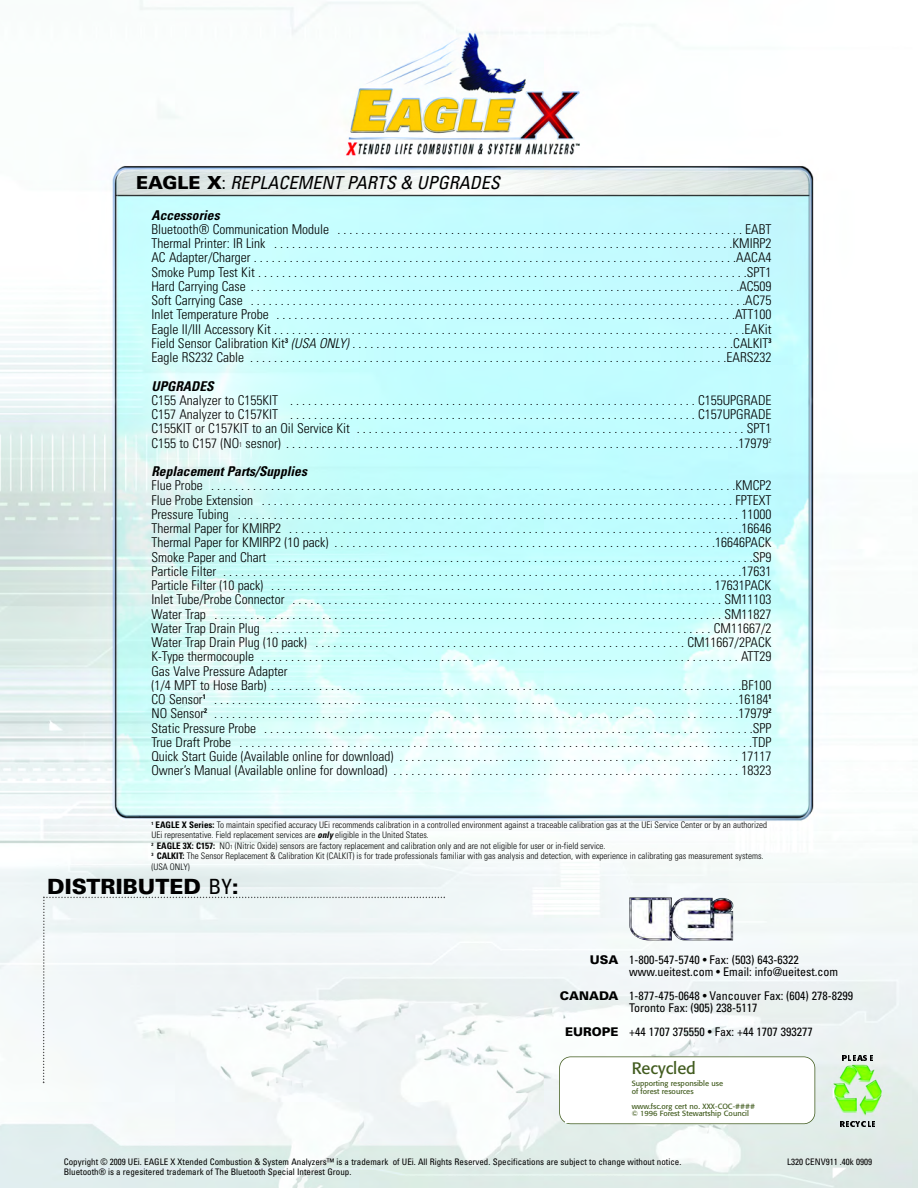
<style>
.page{position:relative;width:918px;height:1188px;background:#fff}
.page>*{position:absolute;margin:0;border:0;box-sizing:border-box;transform-origin:0 0}
.t1{font:900 21px "Univers LT Std";color:#000}
.t2{font:italic condensed 18px "Univers LT Std";color:#000}
.t3{font:16.5px "Formata";color:#415b1e}
.t4{font:300 condensed 13.5px/14.2px "Univers LT Std";color:#000;text-align:justify}
.t5{font:italic 700 condensed 13.5px "Univers LT Std";color:#000}
.t6{font:condensed 12px/12px "Univers LT Std";color:#000}
.t7{font:300 condensed 9px/10.5px "Univers LT Std";color:#000}
.t8{font:condensed 9px "Univers LT Std";color:#000}
.t9{font:7.5px/7.5px "Formata";color:#415b1e}
.s1{font-weight:900;font-style:normal;font-stretch:normal}
.s2{font-style:normal}
.s3{font-style:italic}
.s4{font-size:6.75px}
.s5{font-weight:700}
.s6{font-weight:700;font-style:italic}
.s7{font-size:6px}
.s8{font-weight:400;font-stretch:condensed}
.s9{font-weight:900;font-stretch:normal}
</style>
<div class="page">
<img style="left:0;top:0;width:918px;height:1188px">
<svg style="left:43px;top:897px;width:402px;height:186px"></svg>
<img style="left:629px;top:897px;width:104px;height:44px">
<div style="left:560px;top:1057px;width:255px;height:67px;background:#fff;border-radius:11px"></div>
<div style="left:559px;top:1056px;width:256px;height:68px;border:2px solid #415b1e;border-radius:12px"></div>
<div style="left:566px;top:1061px;width:63px;height:61px;background:#fff"></div>
<svg style="left:842px;top:1054px;width:32px;height:7px"></svg>
<svg style="left:839px;top:1120px;width:37px;height:7px"></svg>
<h2 class="t2" style="left:136px;top:176px;width:365px"><span class="s1">EAGLE X</span><span class="s2">:</span> REPLACEMENT PARTS &amp; UPGRADES</h2>
<p class="t5" style="left:151px;top:210px;width:70px">Accessories</p>
<p class="t4" style="left:151px;top:223px;width:622px">Bluetooth® Communication Module . . . . . . . . . . . . . . . . . . . . . . . . . . . . . . . . . . . . . . . . . . . . . . . . . . . . . . . . . . . . . . . . . . . . EABT Thermal Printer: IR Link . . . . . . . . . . . . . . . . . . . . . . . . . . . . . . . . . . . . . . . . . . . . . . . . . . . . . . . . . . . . . . . . . . . . . . . . . . . . .KMIRP2<br>AC Adapter/Charger . . . . . . . . . . . . . . . . . . . . . . . . . . . . . . . . . . . . . . . . . . . . . . . . . . . . . . . . . . . . . . . . . . . . . . . . . . . . . . . . .AACA4<br>Smoke Pump Test Kit . . . . . . . . . . . . . . . . . . . . . . . . . . . . . . . . . . . . . . . . . . . . . . . . . . . . . . . . . . . . . . . . . . . . . . . . . . . . . . . . . .SPT1<br>Hard Carrying Case . . . . . . . . . . . . . . . . . . . . . . . . . . . . . . . . . . . . . . . . . . . . . . . . . . . . . . . . . . . . . . . . . . . . . . . . . . . . . . . . . .AC509<br>Soft Carrying Case . . . . . . . . . . . . . . . . . . . . . . . . . . . . . . . . . . . . . . . . . . . . . . . . . . . . . . . . . . . . . . . . . . . . . . . . . . . . . . . . . . .AC75<br>Inlet Temperature Probe . . . . . . . . . . . . . . . . . . . . . . . . . . . . . . . . . . . . . . . . . . . . . . . . . . . . . . . . . . . . . . . . . . . . . . . . . . . . .ATT100<br>Eagle II/III Accessory Kit . . . . . . . . . . . . . . . . . . . . . . . . . . . . . . . . . . . . . . . . . . . . . . . . . . . . . . . . . . . . . . . . . . . . . . . . . . . . . . .EAKit Field Sensor Calibration Kit<sup>3</sup> <span class="s3">(USA ONLY)</span> . . . . . . . . . . . . . . . . . . . . . . . . . . . . . . . . . . . . . . . . . . . . . . . . . . . . . . . . . . . . . . . .CALKIT<sup>3<br></sup>Eagle RS232 Cable . . . . . . . . . . . . . . . . . . . . . . . . . . . . . . . . . . . . . . . . . . . . . . . . . . . . . . . . . . . . . . . . . . . . . . . . . . . . . . . .EARS232</p>
<p class="t5" style="left:151px;top:381px;width:64px">UPGRADES</p>
<p class="t4" style="left:151px;top:394px;width:622px">C155 Analyzer to C155KIT . . . . . . . . . . . . . . . . . . . . . . . . . . . . . . . . . . . . . . . . . . . . . . . . . . . . . . . . . . . . . . . . . . . . C155UPGRADE C157 Analyzer to C157KIT . . . . . . . . . . . . . . . . . . . . . . . . . . . . . . . . . . . . . . . . . . . . . . . . . . . . . . . . . . . . . . . . . . . . C157UPGRADE C155KIT or C157KIT to an Oil Service Kit . . . . . . . . . . . . . . . . . . . . . . . . . . . . . . . . . . . . . . . . . . . . . . . . . . . . . . . . . . . . . . . . . SPT1<br>C155 to C157 (NO<span class="s4">1</span> sesnor) . . . . . . . . . . . . . . . . . . . . . . . . . . . . . . . . . . . . . . . . . . . . . . . . . . . . . . . . . . . . . . . . . . . . . . . . . . . .17979<sup>2</sup></p>
<p class="t5" style="left:151px;top:466px;width:157px">Replacement Parts/Supplies</p>
<p class="t4" style="left:151px;top:480px;width:622px;text-align:left">Flue Probe . . . . . . . . . . . . . . . . . . . . . . . . . . . . . . . . . . . . . . . . . . . . . . . . . . . . . . . . . . . . . . . . . . . . . . . . . . . . . . . . . . . . . . . .KMCP2<br>Flue Probe Extension . . . . . . . . . . . . . . . . . . . . . . . . . . . . . . . . . . . . . . . . . . . . . . . . . . . . . . . . . . . . . . . . . . . . . . . . . . . . . . . FPTEXT Pressure Tubing . . . . . . . . . . . . . . . . . . . . . . . . . . . . . . . . . . . . . . . . . . . . . . . . . . . . . . . . . . . . . . . . . . . . . . . . . . . . . . . . . . . . 11000<br>Thermal Paper for KMIRP2 . . . . . . . . . . . . . . . . . . . . . . . . . . . . . . . . . . . . . . . . . . . . . . . . . . . . . . . . . . . . . . . . . . . . . . . . . . . .16646<br>Thermal Paper for KMIRP2 (10 pack) . . . . . . . . . . . . . . . . . . . . . . . . . . . . . . . . . . . . . . . . . . . . . . . . . . . . . . . . . . . . . . . .16646PACK Smoke Paper and Chart . . . . . . . . . . . . . . . . . . . . . . . . . . . . . . . . . . . . . . . . . . . . . . . . . . . . . . . . . . . . . . . . . . . . . . . . . . . . . . . .SP9<br>Particle Filter . . . . . . . . . . . . . . . . . . . . . . . . . . . . . . . . . . . . . . . . . . . . . . . . . . . . . . . . . . . . . . . . . . . . . . . . . . . . . . . . . . . . . . .17631<br>Particle Filter (10 pack) . . . . . . . . . . . . . . . . . . . . . . . . . . . . . . . . . . . . . . . . . . . . . . . . . . . . . . . . . . . . . . . . . . . . . . . . . . 17631PACK Inlet Tube/Probe Connector . . . . . . . . . . . . . . . . . . . . . . . . . . . . . . . . . . . . . . . . . . . . . . . . . . . . . . . . . . . . . . . . . . . . . . . . SM11103<br>Water Trap . . . . . . . . . . . . . . . . . . . . . . . . . . . . . . . . . . . . . . . . . . . . . . . . . . . . . . . . . . . . . . . . . . . . . . . . . . . . . . . . . . . . . SM11827<br>Water Trap Drain Plug . . . . . . . . . . . . . . . . . . . . . . . . . . . . . . . . . . . . . . . . . . . . . . . . . . . . . . . . . . . . . . . . . . . . . . . . . . CM11667/2<br>Water Trap Drain Plug (10 pack) . . . . . . . . . . . . . . . . . . . . . . . . . . . . . . . . . . . . . . . . . . . . . . . . . . . . . . . . . . . . . . CM11667/2PACK K-Type thermocouple . . . . . . . . . . . . . . . . . . . . . . . . . . . . . . . . . . . . . . . . . . . . . . . . . . . . . . . . . . . . . . . . . . . . . . . . . . . . . . . . ATT29<br>Gas Valve Pressure Adapter<br>(1/4 MPT to Hose Barb) . . . . . . . . . . . . . . . . . . . . . . . . . . . . . . . . . . . . . . . . . . . . . . . . . . . . . . . . . . . . . . . . . . . . . . . . . . . . . . .BF100<br>CO Sensor<sup>1</sup> . . . . . . . . . . . . . . . . . . . . . . . . . . . . . . . . . . . . . . . . . . . . . . . . . . . . . . . . . . . . . . . . . . . . . . . . . . . . . . . . . . . . . . . .16184<sup>1<br></sup>NO Sensor<sup>2</sup> . . . . . . . . . . . . . . . . . . . . . . . . . . . . . . . . . . . . . . . . . . . . . . . . . . . . . . . . . . . . . . . . . . . . . . . . . . . . . . . . . . . . . . . .17979<sup>2<br></sup>Static Pressure Probe . . . . . . . . . . . . . . . . . . . . . . . . . . . . . . . . . . . . . . . . . . . . . . . . . . . . . . . . . . . . . . . . . . . . . . . . . . . . . . . . . .SPP True Draft Probe . . . . . . . . . . . . . . . . . . . . . . . . . . . . . . . . . . . . . . . . . . . . . . . . . . . . . . . . . . . . . . . . . . . . . . . . . . . . . . . . . . . . . .TDP Quick Start Guide (Available online for download) . . . . . . . . . . . . . . . . . . . . . . . . . . . . . . . . . . . . . . . . . . . . . . . . . . . . . . . . . 17117<br>Owner’s Manual (Available online for download) . . . . . . . . . . . . . . . . . . . . . . . . . . . . . . . . . . . . . . . . . . . . . . . . . . . . . . . . . . 18323</p>
<p class="t7" style="left:151px;top:820px;width:617px"><sup>1</sup> <span class="s5">EAGLE X Series:</span> To maintain specified accuracy UEi recommends calibration in a controlled environment against a traceable calibration gas at the UEi Service Center or by an authorized UEi representative. Field replacement services are <span class="s6">only</span> eligible in the United States.<br><sup>2</sup> <span class="s5">EAGLE 3X: C157:</span> NO<span class="s7">1</span> (Nitric Oxide) sensors are factory replacement and calibration only and are not eligible for user or in-field service.<br><sup>3</sup> <span class="s5">CALKIT:</span> The Sensor Replacement &amp; Calibration Kit (CALKIT) is for trade professionals familiar with gas analysis and detection, with experience in calibrating gas measurement systems. (USA ONLY)</p>
<h1 class="t1" style="left:47px;top:878px;width:193px">DISTRIBUTED <span class="s8">BY</span>:</h1>
<p class="t6" style="left:629px;top:954px;width:211px;text-indent:-39px"><span class="s9">USA</span> 1-800-547-5740 • Fax: (503) 643-6322 www.ueitest.com • Email: info@ueitest.com</p>
<p class="t6" style="left:629px;top:990px;width:226px;text-indent:-69px"><span class="s9">CANADA</span> 1-877-475-0648 • Vancouver Fax: (604) 278-8299<br>Toronto Fax: (905) 238-5117</p>
<p class="t6" style="left:565px;top:1026px;width:249px"><span class="s9">EUROPE</span> +44 1707 375550 • Fax: +44 1707 393277</p>
<p class="t3" style="left:632px;top:1061px;width:66px">Recycled</p>
<p class="t9" style="left:632px;top:1080px;width:93px">Supporting responsible use of forest resources</p>
<p class="t9" style="left:632px;top:1103px;width:125px">www.fsc.org cert no. XXX-COC-#### © 1996 Forest Stewartship Council</p>
<p class="t8" style="left:64px;top:1158px;width:619px">Copyright © 2009 UEi. EAGLE X Xtended Combustion &amp; System Analyzers™ is a trademark of UEi. All Rights Reserved. Specifications are subject to change without notice.</p>
<p class="t8" style="left:787px;top:1158px;width:87px">L320 CENV911 .40k 0909</p>
<p class="t8" style="left:64px;top:1169px;width:289px">Bluetooth® is a regesitered trademark of The Bluetooth Special Interest Group.</p>
</div>
